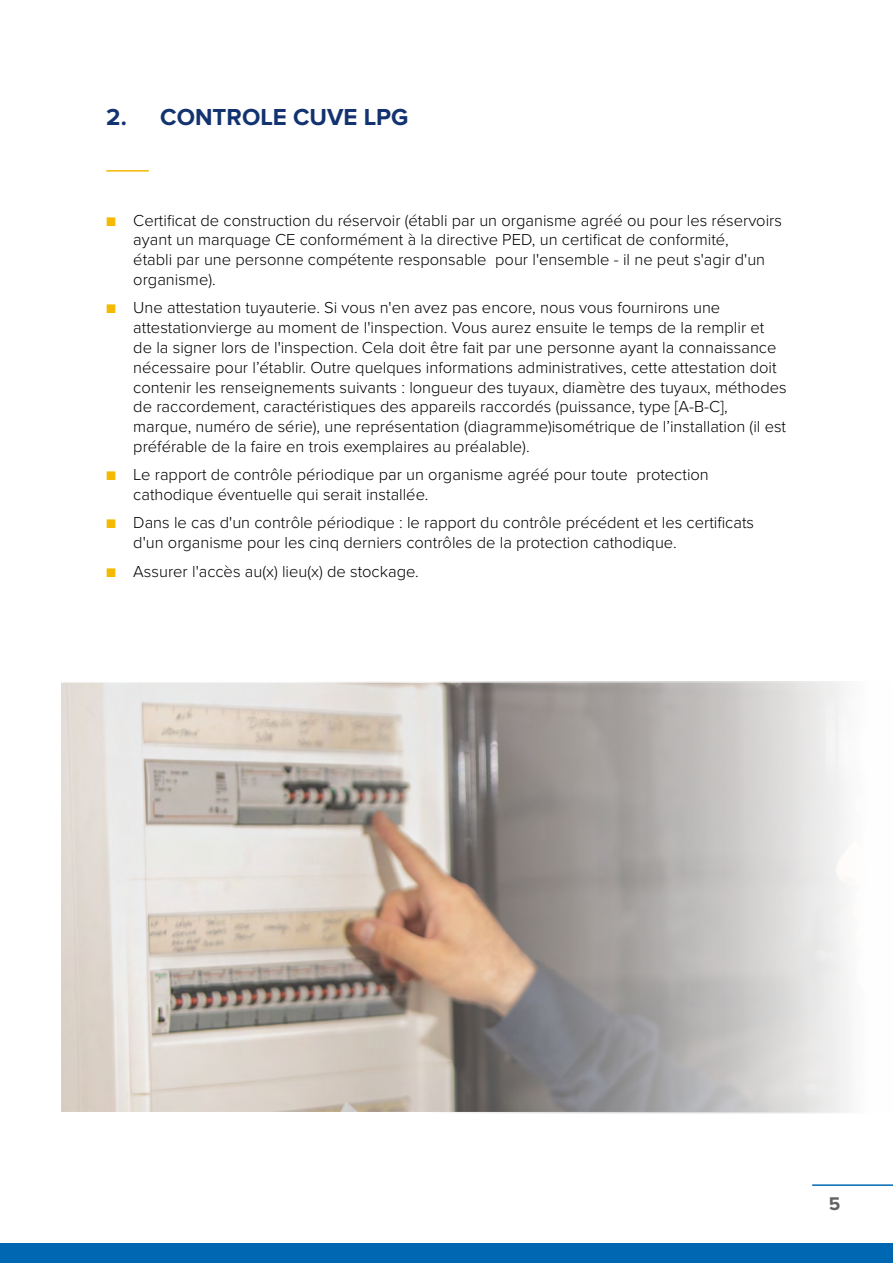
<style>
.page{position:relative;width:893px;height:1263px;background:#fff}
.page>*{position:absolute;margin:0;border:0;box-sizing:border-box;transform-origin:0 0}
.t1{font:700 24px "Proxima Nova";color:#133370}
.t2{font:700 19.05px "Proxima Nova";color:#646363}
.t3{font:300 16.5px/19.8px "Proxima Nova";color:#000}
.s1{font-weight:400;font-size:15px;color:#f4b900}
</style>
<div class="page">
<div style="left:0;top:1243px;width:893px;height:20px;background:#0067b2"></div>
<hr style="left:812px;top:1184px;width:81px;height:2px;background:#0067b2">
<hr style="left:106px;top:170px;width:43px;height:2px;background:#f4b900">
<svg style="left:61px;top:681px;width:788px;height:432px;background:#c0b9b4"></svg>
<h1 class="t1" style="left:106px;top:103px;width:304px">2. CONTROLE CUVE LPG</h1>
<p class="t3" style="left:133px;top:209px;width:650px;text-indent:-27px"><span class="s1">■</span> Certificat de construction du réservoir (établi par un organisme agréé ou pour les réservoirs ayant un marquage CE conformément à la directive PED, un certificat de conformité,<br>établi par une personne compétente responsable pour l'ensemble - il ne peut s'agir d'un organisme).</p>
<p class="t3" style="left:133px;top:297px;width:655px;text-indent:-27px"><span class="s1">■</span> Une attestation tuyauterie. Si vous n'en avez pas encore, nous vous fournirons une attestationvierge au moment de l'inspection. Vous aurez ensuite le temps de la remplir et de la signer lors de l'inspection. Cela doit être fait par une personne ayant la connaissance nécessaire pour l’établir. Outre quelques informations administratives, cette attestation doit contenir les renseignements suivants : longueur des tuyaux, diamètre des tuyaux, méthodes de raccordement, caractéristiques des appareils raccordés (puissance, type [A-B-C], marque, numéro de série), une représentation (diagramme)isométrique de l’installation (il est préférable de la faire en trois exemplaires au préalable).</p>
<p class="t3" style="left:133px;top:464px;width:577px;text-indent:-27px"><span class="s1">■</span> Le rapport de contrôle périodique par un organisme agréé pour toute protection cathodique éventuelle qui serait installée.</p>
<p class="t3" style="left:133px;top:512px;width:622px;text-indent:-27px"><span class="s1">■</span> Dans le cas d'un contrôle périodique : le rapport du contrôle précédent et les certificats d'un organisme pour les cinq derniers contrôles de la protection cathodique.</p>
<p class="t3" style="left:106px;top:560px;width:314px"><span class="s1">■</span> Assurer l'accès au(x) lieu(x) de stockage.</p>
<p class="t2" style="left:829px;top:1193px;width:13px">5</p>
</div>
